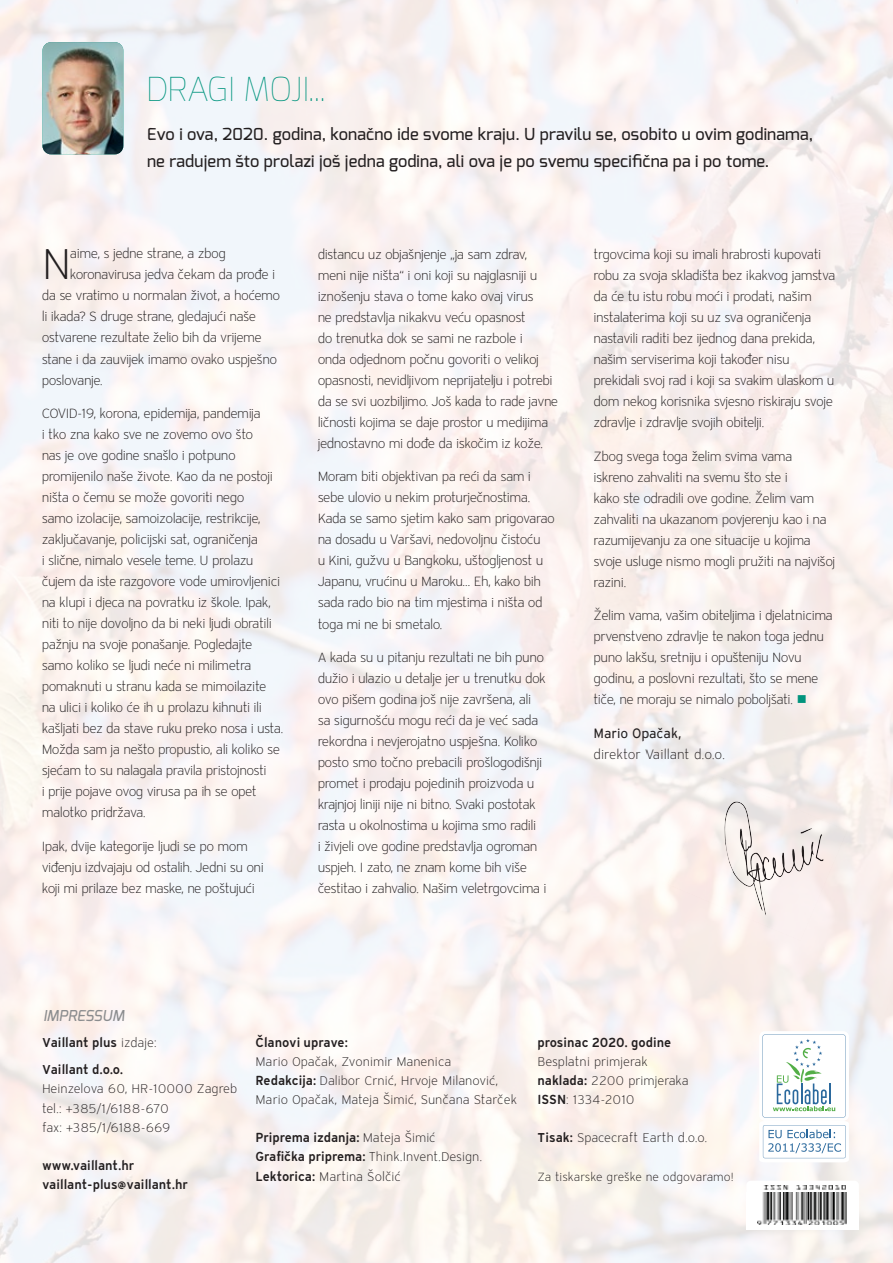
<style>
.page{position:relative;width:893px;height:1263px;background:#fff}
.page>*{position:absolute;margin:0;border:0;box-sizing:border-box;transform-origin:0 0}
.t1{font:43.5px "Vaillant 13 Light TID";color:#231f20}
.t2{font:100 33px "Exo";color:#00947d}
.t3{font:500 16.5px/27px "Exo";letter-spacing:.01em;color:#231f20}
.t4{font:italic 500 15px "Exo";color:#8a8c8e}
.t5{font:13.5px/21px "Vaillant 13 Light TID";letter-spacing:-.04em;color:#231f20}
.t6{font:13.5px "Vaillant 13 Light TID";color:#231f20}
.t7{font:13.5px "Vaillant 13 Book ETID";color:#231f20}
.t8{font:12.75px/19.2px "Vaillant 13 Light TID";color:#231f20}
.t9{font:12.75px/27.6px "Vaillant 13 Demi TID";color:#231f20}
.t10{font:12px "Vaillant 13 Light TID";color:#231f20}
.s1{color:#00947d}
.s2{font-family:"Vaillant 13 Light TID"}
.s3{font-family:"Vaillant 13 Demi TID"}
</style>
<div class="page">
<img style="left:0;top:0;width:893px;height:1263px">
<img style="left:892px;top:0;width:1px;height:251px">
<img style="left:43px;top:42px;width:80px;height:112px">
<div style="left:746px;top:1181px;width:113px;height:14px;background:#fff;border-radius:4px"></div>
<img style="left:764px;top:1186px;width:82px;height:4px">
<div style="left:746px;top:1192px;width:113px;height:38px;background:#fff"></div>
<img style="left:757px;top:1192px;width:89px;height:33px">
<div style="left:759px;top:1031px;width:90px;height:90px;background:#fff;border-radius:6px"></div>
<svg style="left:759px;top:1034px;width:90px;height:128px"></svg>
<hr style="left:829px;top:1083px;width:2px;height:21px;background:#2b699d">
<svg style="left:667px;top:774px;width:180px;height:167px"></svg>
<h2 class="t2" style="left:146px;top:68px;width:181px">DRAGI MOJI...</h2>
<p class="t3" style="left:147px;top:120px;width:667px">Evo i ova, 2020. godina, konačno ide svome kraju. U pravilu se, osobito u ovim godinama, ne radujem što prolazi još jedna godina, ali ova je po svemu specifična pa i po tome.</p>
<h1 class="t1" style="left:42px;top:236px;width:31px">N</h1>
<p class="t5" style="left:70px;top:243px;width:158px">aime, s jedne strane, a zbog</p>
<p class="t5" style="left:70px;top:264px;width:207px">koronavirusa jedva čekam da prođe i</p>
<p class="t5" style="left:42px;top:285px;width:240px">da se vratimo u normalan život, a hoćemo</p>
<p class="t5" style="left:42px;top:306px;width:216px">li ikada? S druge strane, gledajući naše</p>
<p class="t5" style="left:42px;top:327px;width:222px">ostvarene rezultate želio bih da vrijeme</p>
<p class="t5" style="left:42px;top:348px;width:237px">stane i da zauvijek imamo ovako uspješno</p>
<p class="t5" style="left:42px;top:369px;width:63px">poslovanje.</p>
<p class="t5" style="left:42px;top:403px;width:243px">COVID-19, korona, epidemija, pandemija<br>i tko zna kako sve ne zovemo ovo što<br>nas je ove godine snašlo i potpuno promijenilo naše živote. Kao da ne postoji ništa o čemu se može govoriti nego<br>samo izolacije, samoizolacije, restrikcije, zaključavanje, policijski sat, ograničenja<br>i slične, nimalo vesele teme. U prolazu čujem da iste razgovore vode umirovljenici na klupi i djeca na povratku iz škole. Ipak, niti to nije dovoljno da bi neki ljudi obratili pažnju na svoje ponašanje. Pogledajte samo koliko se ljudi neće ni milimetra pomaknuti u stranu kada se mimoilazite na ulici i koliko će ih u prolazu kihnuti ili kašljati bez da stave ruku preko nosa i usta.<br>Možda sam ja nešto propustio, ali koliko se sjećam to su nalagala pravila pristojnosti<br>i prije pojave ovog virusa pa ih se opet malotko pridržava.</p>
<p class="t5" style="left:42px;top:836px;width:224px">Ipak, dvije kategorije ljudi se po mom viđenju izdvajaju od ostalih. Jedni su oni koji mi prilaze bez maske, ne poštujući</p>
<p class="t5" style="left:318px;top:243px;width:242px">distancu uz objašnjenje „ja sam zdrav, meni nije ništa“ i oni koji su najglasniji u iznošenju stava o tome kako ovaj virus<br>ne predstavlja nikakvu veću opasnost<br>do trenutka dok se sami ne razbole i<br>onda odjednom počnu govoriti o velikoj opasnosti, nevidljivom neprijatelju i potrebi da se svi uozbiljimo. Još kada to rade javne ličnosti kojima se daje prostor u medijima jednostavno mi dođe da iskočim iz kože.</p>
<p class="t5" style="left:318px;top:466px;width:239px">Moram biti objektivan pa reći da sam i sebe ulovio u nekim proturječnostima.<br>Kada se samo sjetim kako sam prigovarao na dosadu u Varšavi, nedovoljnu čistoću<br>u Kini, gužvu u Bangkoku, uštogljenost u Japanu, vrućinu u Maroku… Eh, kako bih sada rado bio na tim mjestima i ništa od toga mi ne bi smetalo.</p>
<p class="t5" style="left:318px;top:647px;width:230px">A kada su u pitanju rezultati ne bih puno dužio i ulazio u detalje jer u trenutku dok ovo pišem godina još nije završena, ali sa sigurnošću mogu reći da je već sada rekordna i nevjerojatno uspješna. Koliko posto smo točno prebacili prošlogodišnji promet i prodaju pojedinih proizvoda u krajnjoj liniji nije ni bitno. Svaki postotak rasta u okolnostima u kojima smo radili<br>i živjeli ove godine predstavlja ogroman uspjeh. I zato, ne znam kome bih više čestitao i zahvalio. Našim veletrgovcima i</p>
<p class="t5" style="left:594px;top:243px;width:243px">trgovcima koji su imali hrabrosti kupovati robu za svoja skladišta bez ikakvog jamstva da će tu istu robu moći i prodati, našim instalaterima koji su uz sva ograničenja nastavili raditi bez ijednog dana prekida, našim serviserima koji također nisu prekidali svoj rad i koji sa svakim ulaskom u dom nekog korisnika svjesno riskiraju svoje zdravlje i zdravlje svojih obitelji.</p>
<p class="t5" style="left:594px;top:445px;width:243px">Zbog svega toga želim svima vama iskreno zahvaliti na svemu što ste i<br>kako ste odradili ove godine. Želim vam zahvaliti na ukazanom povjerenju kao i na razumijevanju za one situacije u kojima svoje usluge nismo mogli pružiti na najvišoj razini.</p>
<p class="t5" style="left:594px;top:605px;width:241px">Želim vama, vašim obiteljima i djelatnicima prvenstveno zdravlje te nakon toga jednu puno lakšu, sretniju i opušteniju Novu godinu, a poslovni rezultati, što se mene tiče, ne moraju se nimalo poboljšati. <span class="s1">■</span></p>
<p class="t7" style="left:594px;top:724px;width:90px">Mario Opačak,</p>
<p class="t6" style="left:594px;top:745px;width:133px">direktor Vaillant d.o.o.</p>
<p class="t4" style="left:43px;top:1005px;width:83px">IMPRESSUM</p>
<p class="t9" style="left:42px;top:1028px;width:116px">Vaillant plus <span class="s2">izdaje:<br></span>Vaillant d.o.o.</p>
<p class="t8" style="left:42px;top:1079px;width:197px">Heinzelova 60, HR-10000 Zagreb tel.: +385/1/6188-670<br>fax: +385/1/6188-669</p>
<p class="t9" style="left:42px;top:1155px;width:148px;line-height:19.2px">www.vaillant.hr vaillant-plus@vaillant.hr</p>
<p class="t9" style="left:255px;top:1028px;width:94px">Članovi uprave:</p>
<p class="t8" style="left:255px;top:1051px;width:263px">Mario Opačak, Zvonimir Manenica<br><span class="s3">Redakcija:</span> Dalibor Crnić, Hrvoje Milanović,<br>Mario Opačak, Mateja Šimić, Sunčana Starček</p>
<p class="t9" style="left:255px;top:1123px;width:182px">Priprema izdanja: <span class="s2">Mateja Šimić</span></p>
<p class="t8" style="left:255px;top:1147px;width:228px"><span class="s3">Grafička priprema:</span> Think.Invent.Design.<br><span class="s3">Lektorica:</span> Martina Šolčić</p>
<p class="t9" style="left:538px;top:1028px;width:135px">prosinac 2020. godine</p>
<p class="t8" style="left:538px;top:1051px;width:153px">Besplatni primjerak <span class="s3">naklada:</span> 2200 primjeraka<br><span class="s3">ISSN</span>: 1334-2010</p>
<p class="t8" style="left:538px;top:1128px;width:171px"><span class="s3">Tisak:</span> Spacecraft Earth d.o.o.</p>
<p class="t10" style="left:538px;top:1168px;width:198px">Za tiskarske greške ne odgovaramo!</p>
</div>
